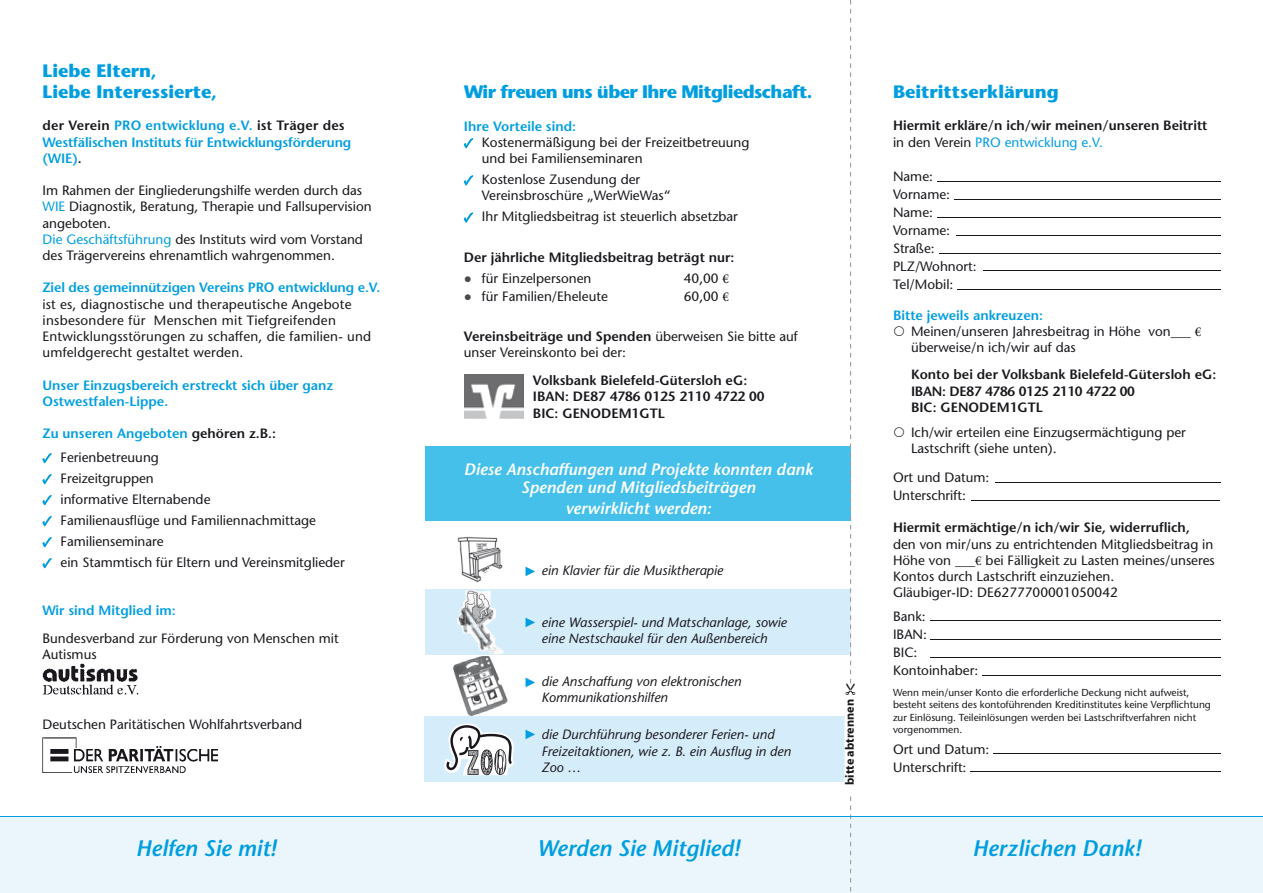
<style>
.page{position:relative;width:1263px;height:893px;background:#fff}
.page>*{position:absolute;margin:0;border:0;box-sizing:border-box;transform-origin:0 0}
.t1{font:italic 600 22.5px "Stone Sans";color:#009ee0}
.t2{font:700 18px/21px "Stone Sans";color:#009ee0}
.t3{font:700 18px "Stone Sans";letter-spacing:-.03em;color:#009ee0}
.t4{font:italic 600 16.5px/18.8px "Stone Sans";color:#fff;text-align:center}
.t5{font:13.5px/16.2px "Stone Sans";color:#1a171c}
.t6{font:600 13.5px/16.2px "Stone Sans";color:#1a171c}
.t7{font:600 13.5px/16.2px "Stone Sans";color:#009ee0}
.t8{font:italic 13.5px/16.2px "Stone Sans";color:#1a171c}
.t9{font:700 12.3px "Myriad";color:#1a171c}
.t10{font:10.2px/12.1px "Stone Sans";color:#1a171c}
.s1{color:#1a171c}
.s2{color:#009ee0}
.s3{font-family:"Minion Pro";font-weight:700;color:#009ee0}
.s4{font-family:"Arial";color:#4b4b4d}
.s5{font-family:"Minion Pro";font-weight:500}
.s6{font-weight:600}
.s7{font-family:"Arial";font-style:normal;color:#009ee0}
.s8{font-weight:400}
.s9{font-weight:400;color:#009ee0}
.s10{color:#fff}
.s11{font-weight:600;color:#009ee0}
</style>
<div class="page">
<svg style="left:42px;top:453px;width:10px;height:10px"></svg>
<svg style="left:42px;top:474px;width:10px;height:10px"></svg>
<svg style="left:42px;top:495px;width:10px;height:10px"></svg>
<svg style="left:42px;top:516px;width:10px;height:10px"></svg>
<svg style="left:42px;top:537px;width:10px;height:10px"></svg>
<svg style="left:42px;top:558px;width:10px;height:10px"></svg>
<div style="left:425px;top:589px;width:425px;height:66px;background:#d5edfa"></div>
<div style="left:424px;top:716px;width:426px;height:66px;background:#d5edfa"></div>
<div style="left:425px;top:446px;width:425px;height:75px;background:#45c0eb"></div>
<img style="left:465px;top:375px;width:59px;height:44px">
<div style="left:0;top:816px;width:425px;height:77px;background:#ebf6fc"></div>
<hr style="left:0;top:816px;width:425px;height:1px;background:#009ee0">
<div style="left:425px;top:816px;width:427px;height:77px;background:#ebf6fc"></div>
<div style="left:850px;top:816px;width:413px;height:77px;background:#ebf6fc"></div>
<div style="left:844px;top:691px;width:14px;height:101px;background:#fff"></div>
<svg style="left:444px;top:723px;width:70px;height:52px"></svg>
<hr style="left:413px;top:816px;width:850px;height:1px;background:#009ee0">
<img style="left:43px;top:738px;width:175px;height:34px">
<img style="left:42px;top:663px;width:96px;height:32px">
<hr style="left:937px;top:181px;width:283px;height:1px;background:#1a171c">
<hr style="left:937px;top:217px;width:283px;height:1px;background:#1a171c">
<hr style="left:939px;top:253px;width:281px;height:1px;background:#1a171c">
<hr style="left:954px;top:199px;width:266px;height:1px;background:#1a171c">
<hr style="left:955px;top:235px;width:265px;height:1px;background:#1a171c">
<hr style="left:983px;top:271px;width:237px;height:1px;background:#1a171c">
<hr style="left:957px;top:289px;width:263px;height:1px;background:#1a171c">
<hr style="left:995px;top:482px;width:225px;height:1px;background:#1a171c">
<hr style="left:971px;top:500px;width:249px;height:1px;background:#1a171c">
<hr style="left:929px;top:621px;width:291px;height:1px;background:#1a171c">
<hr style="left:929px;top:639px;width:291px;height:1px;background:#1a171c">
<hr style="left:929px;top:657px;width:291px;height:1px;background:#1a171c">
<hr style="left:982px;top:675px;width:238px;height:1px;background:#1a171c">
<hr style="left:993px;top:753px;width:227px;height:1px;background:#1a171c">
<hr style="left:970px;top:771px;width:250px;height:1px;background:#1a171c">
<svg style="left:464px;top:138px;width:9px;height:10px"></svg>
<svg style="left:464px;top:175px;width:9px;height:11px"></svg>
<svg style="left:464px;top:212px;width:9px;height:11px"></svg>
<img style="left:460px;top:553px;width:43px;height:29px">
<svg style="left:481px;top:566px;width:11px;height:7px"></svg>
<svg style="left:457px;top:537px;width:44px;height:16px"></svg>
<img style="left:457px;top:600px;width:47px;height:55px">
<svg style="left:465px;top:590px;width:31px;height:64px"></svg>
<img style="left:453px;top:656px;width:55px;height:59px">
<svg style="left:850px;top:0;width:2px;height:891px"></svg>
<h2 class="t2" style="left:43px;top:60px;width:176px">Liebe Eltern,<br>Liebe Interessierte,</h2>
<p class="t7" style="left:43px;top:117px;width:310px"><span class="s1">der Verein</span> PRO entwicklung e.V. <span class="s1">ist Träger des<br></span>Westfälischen Instituts für Entwicklungsförderung (WIE)<span class="s1">.</span></p>
<p class="t5" style="left:43px;top:182px;width:331px">Im Rahmen der Eingliederungshilfe werden durch das <span class="s2">WIE</span> Diagnostik, Beratung, Therapie und Fallsupervision angeboten.<br><span class="s2">Die Geschäftsführung</span> des Instituts wird vom Vorstand des Trägervereins ehrenamtlich wahrgenommen.</p>
<p class="t7" style="left:43px;top:279px;width:339px">Ziel des gemeinnützigen Vereins PRO entwicklung e.V.</p>
<p class="t5" style="left:43px;top:296px;width:330px">ist es, diagnostische und therapeutische Angebote insbesondere für Menschen mit Tiefgreifenden Entwicklungsstörungen zu schaffen, die familien- und umfeldgerecht gestaltet werden.</p>
<p class="t7" style="left:43px;top:377px;width:292px">Unser Einzugsbereich erstreckt sich über ganz<br>Ostwestfalen-Lippe.</p>
<p class="t7" style="left:43px;top:425px;width:235px">Zu unseren Angeboten <span class="s1">gehören z.B.:</span></p>
<p class="t5" style="left:43px;top:449px;width:118px"><span class="s3">✓</span> Ferienbetreuung</p>
<p class="t5" style="left:43px;top:470px;width:113px"><span class="s3">✓</span> Freizeitgruppen</p>
<p class="t5" style="left:43px;top:491px;width:169px"><span class="s3">✓</span> informative Elternabende</p>
<p class="t5" style="left:43px;top:512px;width:275px"><span class="s3">✓</span> Familienausflüge und Familiennachmittage</p>
<p class="t5" style="left:43px;top:533px;width:123px"><span class="s3">✓</span> Familienseminare</p>
<p class="t5" style="left:43px;top:554px;width:304px"><span class="s3">✓</span> ein Stammtisch für Eltern und Vereinsmitglieder</p>
<p class="t7" style="left:43px;top:602px;width:135px">Wir sind Mitglied im:</p>
<p class="t5" style="left:43px;top:630px;width:298px">Bundesverband zur Förderung von Menschen mit<br>Autismus</p>
<p class="t5" style="left:43px;top:716px;width:261px">Deutschen Paritätischen Wohlfahrtsverband</p>
<h2 class="t3" style="left:464px;top:81px;width:350px">Wir freuen uns über Ihre Mitgliedschaft.</h2>
<p class="t7" style="left:464px;top:118px;width:114px">Ihre Vorteile sind:</p>
<p class="t5" style="left:482px;top:134px;width:269px;text-indent:-18px"><span class="s3">✓</span> Kostenermäßigung bei der Freizeitbetreuung und bei Familienseminaren</p>
<p class="t5" style="left:482px;top:171px;width:190px;text-indent:-18px"><span class="s3">✓</span> Kostenlose Zusendung der<br>Vereinsbroschüre „WerWieWas“</p>
<p class="t5" style="left:464px;top:208px;width:275px"><span class="s3">✓</span> Ihr Mitgliedsbeitrag ist steuerlich absetzbar</p>
<p class="t6" style="left:464px;top:249px;width:272px">Der jährliche Mitgliedsbeitrag beträgt nur:</p>
<p class="t5" style="left:464px;top:270px;width:129px"><span class="s4">●</span> für Einzelpersonen</p>
<p class="t5" style="left:684px;top:270px;width:47px">40,00 <span class="s5">€</span></p>
<p class="t5" style="left:464px;top:288px;width:145px"><span class="s4">●</span> für Familien/Eheleute</p>
<p class="t5" style="left:684px;top:288px;width:47px">60,00 <span class="s5">€</span></p>
<p class="t5" style="left:464px;top:328px;width:335px"><span class="s6">Vereinsbeiträge und Spenden</span> überweisen Sie bitte auf unser Vereinskonto bei der:</p>
<p class="t6" style="left:533px;top:372px;width:233px">Volksbank Bielefeld-Gütersloh eG:<br>IBAN: DE87 4786 0125 2110 4722 00<br>BIC: GENODEM1GTL</p>
<p class="t4" style="left:464px;top:459px;width:350px">Diese Anschaffungen und Projekte konnten dank<br>Spenden und Mitgliedsbeiträgen</p>
<p class="t4" style="left:565px;top:499px;width:147px">verwirklicht werden:</p>
<p class="t8" style="left:524px;top:562px;width:201px"><span class="s7">►</span> ein Klavier für die Musiktherapie</p>
<p class="t8" style="left:524px;top:614px;width:264px"><span class="s7">►</span> eine Wasserspiel- und Matschanlage, sowie</p>
<p class="t8" style="left:542px;top:630px;width:227px">eine Nestschaukel für den Außenbereich</p>
<p class="t8" style="left:524px;top:673px;width:219px"><span class="s7">►</span> die Anschaffung von elektronischen</p>
<p class="t8" style="left:542px;top:689px;width:128px">Kommunikationshilfen</p>
<p class="t8" style="left:524px;top:726px;width:252px"><span class="s7">►</span> die Durchführung besonderer Ferien- und</p>
<p class="t8" style="left:542px;top:743px;width:251px">Freizeitaktionen, wie z. B. ein Ausflug in den<br>Zoo …</p>
<p class="t9" style="left:843px;top:785px;width:87px;rotate:-90deg">bitte abtrennen</p>
<h2 class="t2" style="left:893px;top:81px;width:167px">Beitrittserklärung</h2>
<p class="t6" style="left:893px;top:117px;width:316px">Hiermit erkläre/n ich/wir meinen/unseren Beitritt <span class="s8">in den Verein</span> <span class="s9">PRO entwicklung e.V.</span></p>
<p class="t5" style="left:893px;top:167px;width:92px;line-height:18px">Name:<br>Vorname:<br>Name:<br>Vorname:<br>Straße:<span class="s10">:<br></span>PLZ/Wohnort:<span class="s10">_<br></span>Tel/Mobil:</p>
<p class="t5" style="left:911px;top:307px;width:292px;text-indent:-18px"><span class="s11">Bitte jeweils ankreuzen:<br></span>Meinen/unseren Jahresbeitrag in Höhe von___ <span class="s5">€ </span>überweise/n ich/wir auf das</p>
<p class="t6" style="left:911px;top:366px;width:307px">Konto bei der Volksbank Bielefeld-Gütersloh eG:<br>IBAN: DE87 4786 0125 2110 4722 00<br>BIC: GENODEM1GTL</p>
<p class="t5" style="left:911px;top:424px;width:276px">Ich/wir erteilen eine Einzugsermächtigung per<br>Lastschrift (siehe unten).</p>
<p class="t5" style="left:893px;top:468px;width:98px;line-height:18px">Ort und Datum:<br>Unterschrift:</p>
<p class="t6" style="left:893px;top:519px;width:298px">Hiermit ermächtige/n ich/wir Sie, widerruflich,</p>
<p class="t5" style="left:893px;top:536px;width:323px">den von mir/uns zu entrichtenden Mitgliedsbeitrag in Höhe von ___<span class="s5">€</span> bei Fälligkeit zu Lasten meines/unseres Kontos durch Lastschrift einzuziehen.<br>Gläubiger-ID: DE6277700001050042</p>
<p class="t5" style="left:893px;top:607px;width:87px;line-height:18px">Bank:<br>IBAN:<br>BIC:<br>Kontoinhaber:</p>
<p class="t10" style="left:893px;top:687px;width:319px">Wenn mein/unser Konto die erforderliche Deckung nicht aufweist, besteht seitens des kontoführenden Kreditinstitutes keine Verpflichtung zur Einlösung. Teileinlösungen werden bei Lastschriftverfahren nicht vorgenommen.</p>
<p class="t5" style="left:893px;top:740px;width:98px;line-height:18px">Ort und Datum:<br>Unterschrift:</p>
<h1 class="t1" style="left:136px;top:835px;width:142px">Helfen Sie mit!</h1>
<h1 class="t1" style="left:537px;top:835px;width:205px">Werden Sie Mitglied!</h1>
<h1 class="t1" style="left:972px;top:835px;width:170px">Herzlichen Dank!</h1>
<h1 class="t1" style="left:985px;top:835px;width:170px">Herzlichen Dank!</h1>
</div>
